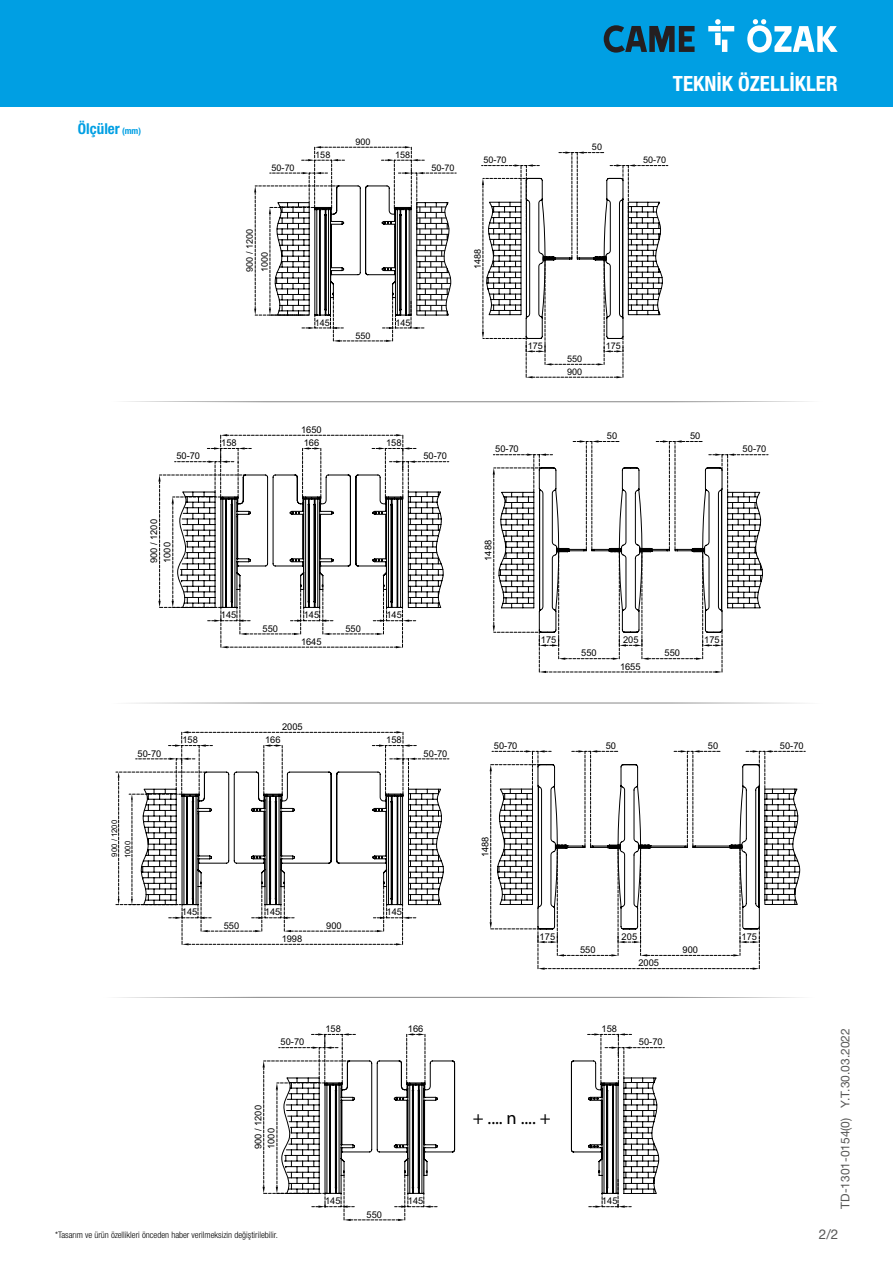
<style>
.page{position:relative;width:893px;height:1263px;background:#fff}
.page>*{position:absolute;margin:0;border:0;box-sizing:border-box;transform-origin:0 0}
.t1{font:700 condensed 21px "Helvetica Neue LTW1 G";color:#fff}
.t2{font:18.3px "Myriad Pro";color:#000}
.t3{font:700 condensed 15px "Helvetica Neue LTW1 G";color:#009fe3}
.t4{font:13.5px "Helvetica Neue LTW1 G";color:#575756}
.t5{font:12px "Helvetica Neue LTW1 G";color:#575756}
.t6{font:9.3px/13.2px "Arial";color:#000}
.t7{font:9px/12.9px "Arial";color:#000}
.t8{font:300 condensed 9px "Helvetica Neue LTW1 G";color:#000}
.t9{font:7.65px "Arial";color:#000}
.s1{font-size:9px}
</style>
<div class="page">
<div style="left:0;top:0;width:893px;height:106px;background:#009fe3"></div>
<svg style="left:604px;top:25px;width:91px;height:28px"></svg>
<svg style="left:708px;top:19px;width:26px;height:33px"></svg>
<svg style="left:747px;top:19px;width:91px;height:34px"></svg>
<svg style="left:131px;top:703px;width:671px;height:1px"></svg>
<svg style="left:124px;top:401px;width:685px;height:1px"></svg>
<svg style="left:117px;top:997px;width:685px;height:1px"></svg>
<svg style="left:116px;top:731px;width:333px;height:214px"></svg>
<svg style="left:490px;top:750px;width:315px;height:220px"></svg>
<svg style="left:493px;top:440px;width:275px;height:233px"></svg>
<svg style="left:158px;top:434px;width:291px;height:214px"></svg>
<svg style="left:263px;top:1033px;width:401px;height:188px"></svg>
<svg style="left:482px;top:152px;width:186px;height:226px"></svg>
<svg style="left:254px;top:146px;width:202px;height:196px"></svg>
<h3 class="t3" style="left:78px;top:120px;width:65px">Ölçüler <span class="s1">(mm)</span></h3>
<p class="t7" style="left:355px;top:135px;width:17px">900</p>
<p class="t7" style="left:315px;top:148px;width:17px">158</p>
<p class="t7" style="left:395px;top:148px;width:17px">158</p>
<p class="t7" style="left:271px;top:161px;width:25px">50-70</p>
<p class="t7" style="left:431px;top:161px;width:25px">50-70</p>
<p class="t7" style="left:592px;top:141px;width:12px">50</p>
<h1 class="t1" style="left:673px;top:71px;width:166px">TEKNİK ÖZELLİKLER</h1>
<p class="t7" style="left:483px;top:154px;width:25px">50-70</p>
<p class="t7" style="left:643px;top:154px;width:25px">50-70</p>
<p class="t7" style="left:243px;top:272px;width:44px;rotate:-90deg">900 / 1200</p>
<p class="t7" style="left:258px;top:272px;width:22px;rotate:-90deg">1000</p>
<p class="t7" style="left:315px;top:316px;width:17px">145</p>
<p class="t7" style="left:395px;top:316px;width:17px">145</p>
<p class="t7" style="left:355px;top:329px;width:17px">550</p>
<p class="t6" style="left:301px;top:423px;width:22px">1650</p>
<p class="t6" style="left:221px;top:436px;width:17px">158</p>
<p class="t6" style="left:386px;top:436px;width:17px">158</p>
<p class="t6" style="left:304px;top:436px;width:17px">166</p>
<p class="t6" style="left:176px;top:449px;width:25px">50-70</p>
<p class="t6" style="left:423px;top:449px;width:25px">50-70</p>
<p class="t7" style="left:471px;top:269px;width:22px;rotate:-90deg">1488</p>
<p class="t7" style="left:528px;top:339px;width:17px">175</p>
<p class="t7" style="left:606px;top:339px;width:17px">175</p>
<p class="t7" style="left:567px;top:352px;width:17px">550<br>900</p>
<p class="t6" style="left:607px;top:429px;width:12px">50</p>
<p class="t6" style="left:690px;top:429px;width:12px">50</p>
<p class="t6" style="left:495px;top:442px;width:25px">50-70</p>
<p class="t6" style="left:743px;top:442px;width:25px">50-70</p>
<p class="t6" style="left:147px;top:563px;width:45px;rotate:-90deg">900 / 1200<br>1000</p>
<p class="t6" style="left:221px;top:608px;width:17px">145</p>
<p class="t6" style="left:386px;top:608px;width:17px">145</p>
<p class="t6" style="left:304px;top:608px;width:17px">145</p>
<p class="t6" style="left:262px;top:622px;width:17px">550</p>
<p class="t6" style="left:301px;top:635px;width:22px">1645</p>
<p class="t6" style="left:345px;top:622px;width:17px">550</p>
<p class="t6" style="left:282px;top:720px;width:22px">2005</p>
<p class="t6" style="left:182px;top:733px;width:17px">158</p>
<p class="t6" style="left:386px;top:733px;width:17px">158</p>
<p class="t6" style="left:265px;top:733px;width:17px">166</p>
<p class="t6" style="left:138px;top:747px;width:25px">50-70</p>
<p class="t6" style="left:424px;top:747px;width:25px">50-70</p>
<p class="t6" style="left:481px;top:561px;width:22px;rotate:-90deg">1488</p>
<p class="t6" style="left:541px;top:633px;width:17px">175</p>
<p class="t6" style="left:704px;top:633px;width:17px">175</p>
<p class="t6" style="left:623px;top:633px;width:17px">205</p>
<p class="t6" style="left:581px;top:646px;width:17px">550</p>
<p class="t6" style="left:620px;top:660px;width:22px">1655</p>
<p class="t6" style="left:665px;top:646px;width:17px">550</p>
<p class="t6" style="left:494px;top:739px;width:25px">50-70</p>
<p class="t6" style="left:780px;top:739px;width:25px">50-70</p>
<p class="t6" style="left:606px;top:739px;width:12px">50</p>
<p class="t6" style="left:708px;top:739px;width:12px">50</p>
<p class="t9" style="left:109px;top:856px;width:38px;rotate:-90deg">900 / 1200</p>
<p class="t9" style="left:123px;top:858px;width:19px;rotate:-90deg">1000</p>
<p class="t6" style="left:182px;top:905px;width:17px">145</p>
<p class="t6" style="left:387px;top:905px;width:17px">145</p>
<p class="t6" style="left:265px;top:905px;width:17px">145</p>
<p class="t6" style="left:224px;top:919px;width:17px">550</p>
<p class="t6" style="left:282px;top:932px;width:22px">1998</p>
<p class="t6" style="left:326px;top:919px;width:17px">900</p>
<p class="t6" style="left:478px;top:857px;width:22px;rotate:-90deg">1488</p>
<p class="t6" style="left:540px;top:930px;width:17px">175</p>
<p class="t6" style="left:742px;top:930px;width:17px">175</p>
<p class="t6" style="left:622px;top:930px;width:17px">205</p>
<p class="t6" style="left:580px;top:943px;width:17px">550</p>
<p class="t6" style="left:638px;top:956px;width:22px">2005</p>
<p class="t6" style="left:683px;top:943px;width:17px">900</p>
<p class="t6" style="left:325px;top:1022px;width:17px">158</p>
<p class="t6" style="left:602px;top:1022px;width:17px">158</p>
<p class="t6" style="left:408px;top:1022px;width:17px">166</p>
<p class="t6" style="left:281px;top:1035px;width:25px">50-70</p>
<p class="t6" style="left:639px;top:1035px;width:25px">50-70</p>
<p class="t6" style="left:251px;top:1149px;width:45px;rotate:-90deg">900 / 1200<br>1000</p>
<p class="t8" style="left:55px;top:1229px;width:224px">*Tasarım ve ürün özellikleri önceden haber verilmeksizin değiştirilebilir.</p>
<h2 class="t2" style="left:473px;top:1106px;width:79px">+ .... n .... +</h2>
<p class="t6" style="left:325px;top:1194px;width:17px">145</p>
<p class="t6" style="left:602px;top:1194px;width:17px">145</p>
<p class="t6" style="left:408px;top:1194px;width:17px">145</p>
<p class="t6" style="left:367px;top:1207px;width:17px">550</p>
<p class="t5" style="left:838px;top:1209px;width:182px;rotate:-90deg">TD-1301-0154(0) Y.T.30.03.2022</p>
<h3 class="t4" style="left:819px;top:1225px;width:21px">2/2</h3>
</div>
